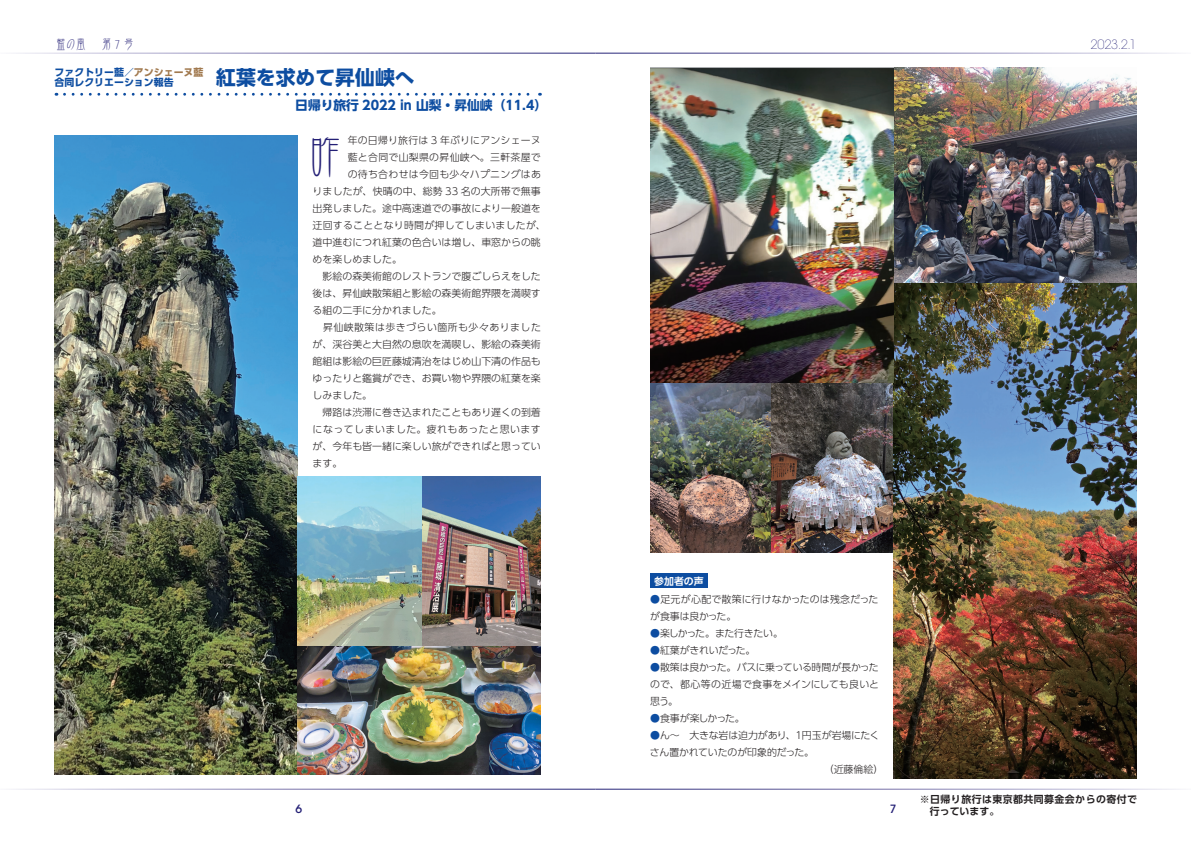
<style>
.page{position:relative;width:1191px;height:842px;background:#fff}
.page>*{position:absolute;margin:0;border:0;box-sizing:border-box;transform-origin:0 0}
.第一段落{font:43.9px "DF Kin Bun Std W3";color:#242076}
.大見出し3{font:700 12.8px "UD Shin Go Pro";color:#0d4da1}
.t1{font:200 12.8px "ITC Avant Garde Std";color:#242076}
.t2{font:12.8px "DF Kin Bun Std W3";letter-spacing:-.055em;color:#242076}
.t3{font:500 11.3px "ITC Avant Garde Std";color:#242076}
.本文{font:300 9.9px/17px "UD Shin Go Pro";color:#231f20;text-align:justify}
.第一段落-2{font:300 9.9px "UD Shin Go Pro";letter-spacing:.02em;color:#231f20}
.第一段落-3{font:300 9.9px "UD Shin Go Pro";color:#231f20}
.本文-2{font:300 9.9px/17px "UD Shin Go Pro";letter-spacing:-.02em;color:#231f20}
.大見出し{font:700 9.9px/9.9px "UD Shin Go Pro";color:#0d4da1}
.本文-3{font:700 9.9px "UD Shin Go Pro De";letter-spacing:.045em;color:#231f20}
.本文-4{font:300 9.9px "UD Shin Go Pro";letter-spacing:-.055em;color:#231f20}
.本文-5{font:300 9.9px "UD Shin Go Pro";letter-spacing:-.03em;color:#231f20}
.本文-6{font:300 9.9px "UD Shin Go Pro";letter-spacing:-.09em;color:#231f20}
.文責署名{font:300 9.9px "UD Shin Go Pro";color:#231f20}
.t4{font:700 9.9px "UD Shin Go Pro De";color:#fff}
.s1{color:#a1794e}
.s2{font-size:19.8px}
.s3{color:#0d4da1}
</style>
<div class="page">
<div style="left:650px;top:574px;width:58px;height:14px;background:#0d4da1"></div>
<img style="left:298px;top:476px;width:243px;height:299px">
<img style="left:650px;top:67px;width:243px;height:486px">
<img style="left:893px;top:67px;width:243px;height:711px">
<img style="left:55px;top:135px;width:243px;height:640px">
<svg style="left:64px;top:93px;width:476px;height:3px"></svg>
<p class="t2" style="left:55px;top:37px;width:82px">藍の風　第7号</p>
<p class="t1" style="left:1090px;top:36px;width:47px">2023.2.1</p>
<p class="大見出し" style="left:55px;top:67px;width:361px">ファクトリー藍／<span class="s1">アンシェーヌ藍<br></span>合同レクリエーション報告　　　 <span class="s2">紅葉を求めて昇仙峡へ</span></p>
<p class="大見出し3" style="left:295px;top:95px;width:253px">日帰り旅行 2022 in 山梨・昇仙峡（11.4）</p>
<p class="第一段落" style="left:304px;top:134px;width:45px">昨</p>
<p class="第一段落-2" style="left:348px;top:132px;width:195px">年の日帰り旅行は 3 年ぶりにアンシェーヌ</p>
<p class="第一段落-2" style="left:348px;top:149px;width:195px">藍と合同で山梨県の昇仙峡へ。三軒茶屋で</p>
<p class="第一段落-2" style="left:348px;top:166px;width:195px">の待ち合わせは今回も少々ハプニングはあ</p>
<p class="第一段落-2" style="left:313px;top:183px;width:230px">りましたが、快晴の中、総勢 33 名の大所帯で無事</p>
<p class="第一段落-3" style="left:313px;top:200px;width:230px">出発しました。途中高速道での事故により一般道を</p>
<p class="第一段落-2" style="left:313px;top:217px;width:235px">迂回することとなり時間が押してしまいましたが、</p>
<p class="第一段落-3" style="left:313px;top:235px;width:230px">道中進むにつれ紅葉の色合いは増し、車窓からの眺</p>
<p class="第一段落-3" style="left:313px;top:252px;width:91px">めを楽しめました。</p>
<p class="本文" style="left:313px;top:268px;width:230px">　影絵の森美術館のレストランで腹ごしらえをした後は、昇仙峡散策組と影絵の森美術館界隈を満喫する組の二手に分かれました。</p>
<p class="本文" style="left:313px;top:319px;width:230px">　昇仙峡散策は歩きづらい箇所も少々ありましたが、渓谷美と大自然の息吹を満喫し、影絵の森美術館組は影絵の巨匠藤城清治をはじめ山下清の作品もゆったりと鑑賞ができ、お買い物や界隈の紅葉を楽しみました。</p>
<p class="本文" style="left:313px;top:404px;width:230px">　帰路は渋滞に巻き込まれたこともあり遅くの到着になってしまいました。疲れもあったと思いますが、今年も皆一緒に楽しい旅ができればと思っています。</p>
<p class="t4" style="left:654px;top:573px;width:51px">参加者の声</p>
<p class="本文" style="left:650px;top:590px;width:230px"><span class="s3">●</span>足元が心配で散策に行けなかったのは残念だったが食事は良かった。</p>
<p class="本文-4" style="left:650px;top:625px;width:134px"><span class="s3">●</span>楽しかった。また行きたい。</p>
<p class="本文-5" style="left:650px;top:642px;width:107px"><span class="s3">●</span>紅葉がきれいだった。</p>
<p class="本文" style="left:650px;top:658px;width:230px"><span class="s3">●</span>散策は良かった。バスに乗っている時間が長かったので、都心等の近場で食事をメインにしても良いと思う。</p>
<p class="本文-6" style="left:650px;top:710px;width:96px"><span class="s3">●</span>食事が楽しかった。</p>
<p class="本文-2" style="left:650px;top:726px;width:231px"><span class="s3">●</span>ん～　大きな岩は迫力があり、１円玉が岩場にたくさん置かれていたのが印象的だった。</p>
<p class="文責署名" style="left:823px;top:761px;width:61px">（近藤倫絵）</p>
<p class="t3" style="left:295px;top:802px;width:8px">6</p>
<p class="t3" style="left:890px;top:802px;width:8px">7</p>
<p class="本文-3" style="left:920px;top:791px;width:219px">※日帰り旅行は東京都共同募金会からの寄付で</p>
<p class="本文-3" style="left:920px;top:803px;width:81px">　行っています。</p>
</div>
